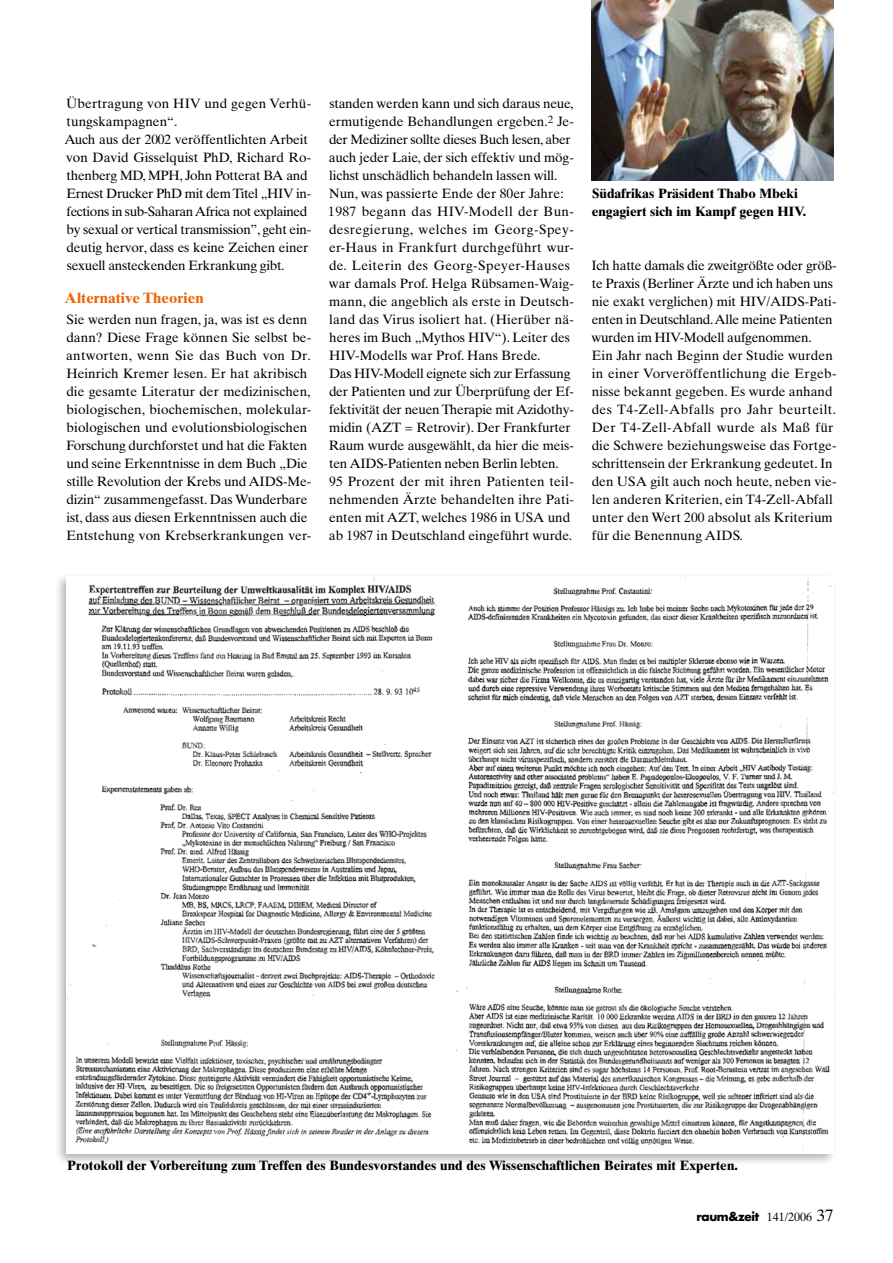
<style>
.page{position:relative;width:893px;height:1263px;background:#fff}
.page>*{position:absolute;margin:0;border:0;box-sizing:border-box;transform-origin:0 0}
.t1{font:700 15px "Times Ten";letter-spacing:.005em;color:#eb690a}
.t2{font:13.5px/18px "Times Ten";color:#000}
.t3{font:13.5px/18px "Times Ten";letter-spacing:-.02em;color:#000}
.t4{font:700 13.5px/18px "Times Ten";color:#000}
.t5{font:700 12px "Futura";letter-spacing:-.03em;color:#000}
.s1{font-family:"Times Ten";font-weight:400}
.s2{font-family:"Times Ten";font-weight:400;font-size:16.5px}
</style>
<div class="page">
<img style="left:591px;top:0;width:242px;height:180px">
<div style="left:53px;top:571px;width:786px;height:596px;background:#000;opacity:.3"></div>
<img style="left:67px;top:576px;width:767px;height:578px">
<p class="t3" style="left:65px;top:94px;width:248px">Übertragung von HIV und gegen Verhü&shy;tungskampagnen“.<br>Auch aus der 2002 veröffentlichten Arbeit von David Gisselquist PhD, Richard Ro&shy;thenberg MD, MPH, John Potterat BA and Ernest Drucker PhD mit dem Titel „HIV in&shy;fections in sub-Saharan Africa not explained by sexual or vertical transmission”, geht ein&shy;deutig hervor, dass es keine Zeichen einer sexuell ansteckenden Erkrankung gibt.</p>
<p class="t1" style="left:64px;top:289px;width:141px">Alternative Theorien</p>
<p class="t2" style="left:66px;top:310px;width:246px">Sie werden nun fragen, ja, was ist es denn dann? Diese Frage können Sie selbst be&shy;antworten, wenn Sie das Buch von Dr.<br>Heinrich Kremer lesen. Er hat akribisch die gesamte Literatur der medizinischen, biologischen, biochemischen, molekular&shy;biologischen und evolutionsbiologischen Forschung durchforstet und hat die Fakten und seine Erkenntnisse in dem Buch „Die stille Revolution der Krebs und AIDS-Me&shy;dizin“ zusammengefasst. Das Wunderbare ist, dass aus diesen Erkenntnissen auch die Entstehung von Krebserkrankungen ver-</p>
<p class="t2" style="left:328px;top:94px;width:247px">standen werden kann und sich daraus neue, ermutigende Behandlungen ergeben.<sup>2</sup> Je&shy;der Mediziner sollte dieses Buch lesen, aber auch jeder Laie, der sich effektiv und mög&shy;lichst unschädlich behandeln lassen will.<br>Nun, was passierte Ende der 80er Jahre:<br>1987 begann das HIV-Modell der Bun&shy;desregierung, welches im Georg-Spey&shy;er-Haus in Frankfurt durchgeführt wur&shy;de. Leiterin des Georg-Speyer-Hauses war damals Prof. Helga Rübsamen-Waig&shy;mann, die angeblich als erste in Deutsch&shy;land das Virus isoliert hat. (Hierüber nä&shy;heres im Buch „Mythos HIV“). Leiter des HIV-Modells war Prof. Hans Brede.<br>Das HIV-Modell eignete sich zur Erfassung der Patienten und zur Überprüfung der Ef&shy;fektivität der neuen Therapie mit Azidothy&shy;midin (AZT = Retrovir). Der Frankfurter Raum wurde ausgewählt, da hier die meis&shy;ten AIDS-Patienten neben Berlin lebten.<br>95 Prozent der mit ihren Patienten teil&shy;nehmenden Ärzte behandelten ihre Pati&shy;enten mit AZT, welches 1986 in USA und ab 1987 in Deutschland eingeführt wurde.</p>
<p class="t4" style="left:592px;top:184px;width:216px">Südafrikas Präsident Thabo Mbeki engagiert sich im Kampf gegen HIV.</p>
<p class="t2" style="left:591px;top:256px;width:246px">Ich hatte damals die zweitgrößte oder größ&shy;te Praxis (Berliner Ärzte und ich haben uns nie exakt verglichen) mit HIV/AIDS-Pati&shy;enten in Deutschland. Alle meine Patienten wurden im HIV-Modell aufgenommen.<br>Ein Jahr nach Beginn der Studie wurden in einer Vorveröffentlichung die Ergeb&shy;nisse bekannt gegeben. Es wurde anhand des T4-Zell-Abfalls pro Jahr beurteilt.<br>Der T4-Zell-Abfall wurde als Maß für die Schwere beziehungsweise das Fortge&shy;schrittensein der Erkrankung gedeutet. In den USA gilt auch noch heute, neben vie&shy;len anderen Kriterien, ein T4-Zell-Abfall unter den Wert 200 absolut als Kriterium für die Benennung AIDS.</p>
<p class="t4" style="left:67px;top:1156px;width:672px">Protokoll der Vorbereitung zum Treffen des Bundesvorstandes und des Wissenschaftlichen Beirates mit Experten.</p>
<p class="t5" style="left:696px;top:1208px;width:139px">raum&amp;zeit <span class="s1">141/2006</span> <span class="s2">37</span></p>
</div>
